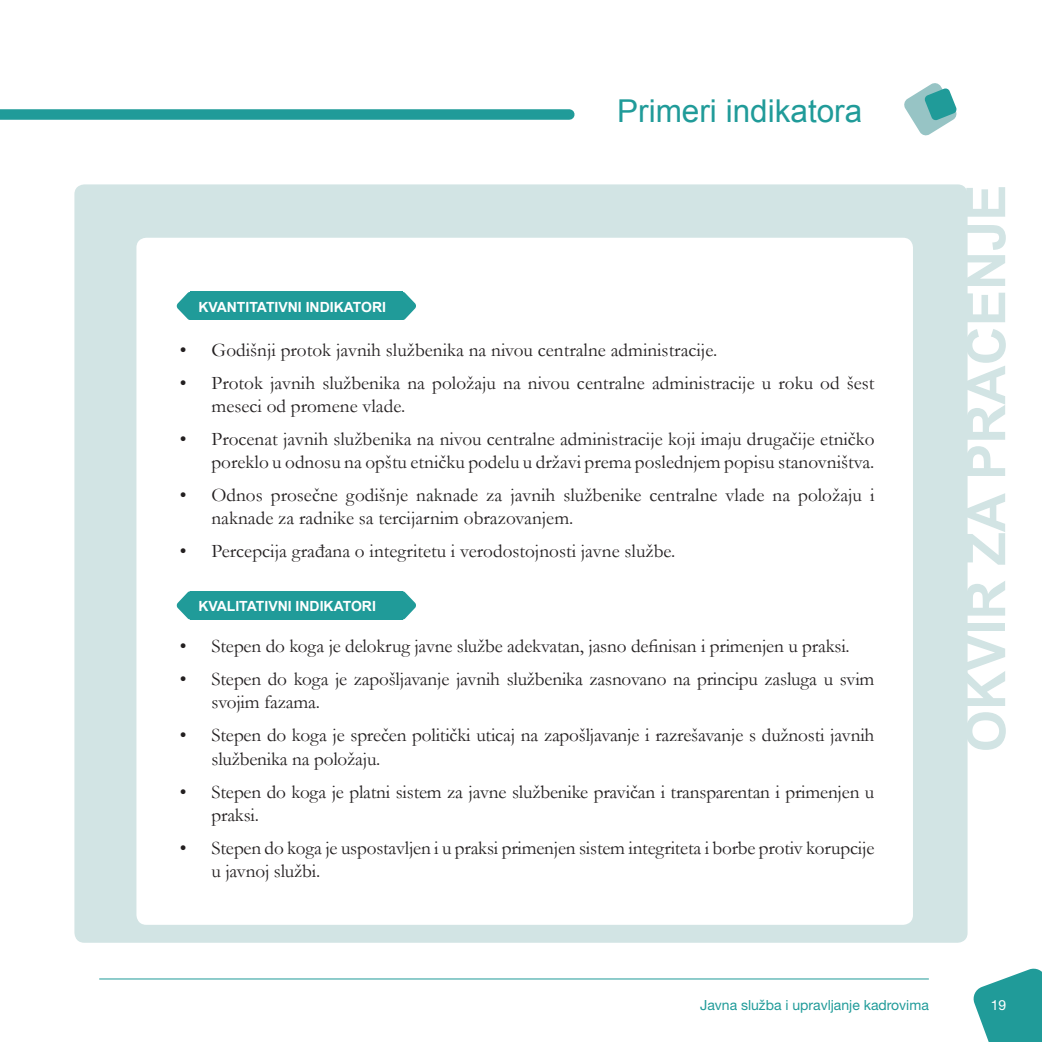
<style>
.page{position:relative;width:1042px;height:1042px;background:#fff}
.page>*{position:absolute;margin:0;border:0;box-sizing:border-box;transform-origin:0 0}
.Vertical_title{font:700 54.25px "Arial";color:#d2e4e4}
.Heading_1__Chapters{font:31.5px "Arial";color:#209b99}
.t1{font:19.25px/23.1px "Garamond";color:#231f20}
.Bars__Principles___I{font:700 14px "Arial";color:#fff}
.t2{font:14px "Helvetica Neue LT Std";color:#209b99}
.t3{font:14px "Helvetica Neue LT Std";color:#fff}
</style>
<div class="page">
<hr style="left:99px;top:978px;width:830px;height:1px;background:#209b99">
<div style="left:0;top:109px;width:569px;height:11px;background:#209b99"></div>
<div style="left:74px;top:184px;width:893px;height:759px;background:#d2e4e4;border-radius:10px"></div>
<div style="left:136px;top:238px;width:777px;height:687px;background:#fff;border-radius:10px"></div>
<svg style="left:176px;top:291px;width:28px;height:29px"></svg>
<svg style="left:389px;top:291px;width:27px;height:29px"></svg>
<div style="left:190px;top:292px;width:212px;height:28px;background:#209b99"></div>
<svg style="left:176px;top:591px;width:28px;height:29px"></svg>
<svg style="left:389px;top:591px;width:27px;height:29px"></svg>
<div style="left:190px;top:591px;width:212px;height:28px;background:#209b99"></div>
<svg style="left:904px;top:83px;width:53px;height:53px"></svg>
<svg style="left:973px;top:968px;width:69px;height:74px"></svg>
<p class="Bars__Principles___I" style="left:198px;top:297px;width:189px">KVANTITATIVNI INDIKATORI</p>
<p class="Heading_1__Chapters" style="left:617px;top:91px;width:247px">Primeri indikatora</p>
<p class="t1" style="left:180px;top:337px;width:539px">• Godišnji protok javnih službenika na nivou centralne administracije.</p>
<p class="t1" style="left:211px;top:370px;width:664px;text-indent:-32px">• Protok javnih službenika na položaju na nivou centralne administracije u roku od šest meseci od promene vlade.</p>
<p class="t1" style="left:180px;top:427px;width:696px;text-align:right">• Procenat javnih službenika na nivou centralne administracije koji imaju drugačije etničko poreklo u odnosu na opštu etničku podelu u državi prema poslednjem popisu stanovništva.</p>
<p class="t1" style="left:211px;top:483px;width:664px;text-indent:-32px">• Odnos prosečne godišnje naknade za javnih službenike centralne vlade na položaju i naknade za radnike sa tercijarnim obrazovanjem.</p>
<p class="t1" style="left:180px;top:539px;width:497px">• Percepcija građana o integritetu i verodostojnosti javne službe.</p>
<p class="Bars__Principles___I" style="left:198px;top:597px;width:179px">KVALITATIVNI INDIKATORI</p>
<p class="t1" style="left:180px;top:634px;width:671px">• Stepen do koga je delokrug javne službe adekvatan, jasno definisan i primenjen u praksi.</p>
<p class="t1" style="left:211px;top:667px;width:664px;text-indent:-32px">• Stepen do koga je zapošljavanje javnih službenika zasnovano na principu zasluga u svim svojim fazama.</p>
<p class="t1" style="left:211px;top:723px;width:664px;text-indent:-32px">• Stepen do koga je sprečen politički uticaj na zapošljavanje i razrešavanje s dužnosti javnih službenika na položaju.</p>
<p class="t1" style="left:211px;top:779px;width:664px;text-indent:-32px">• Stepen do koga je platni sistem za javne službenike pravičan i transparentan i primenjen u praksi.</p>
<p class="t1" style="left:211px;top:835px;width:664px;text-indent:-32px">• Stepen do koga je uspostavljen i u praksi primenjen sistem integriteta i borbe protiv korupcije u javnoj službi.</p>
<p class="Vertical_title" style="left:950px;top:752px;width:569px;rotate:-90deg">OKVIR ZA PRAĆENJE</p>
<p class="t2" style="left:700px;top:996px;width:230px">Javna služba i upravljanje kadrovima</p>
<p class="t3" style="left:990px;top:996px;width:17px">19</p>
</div>
